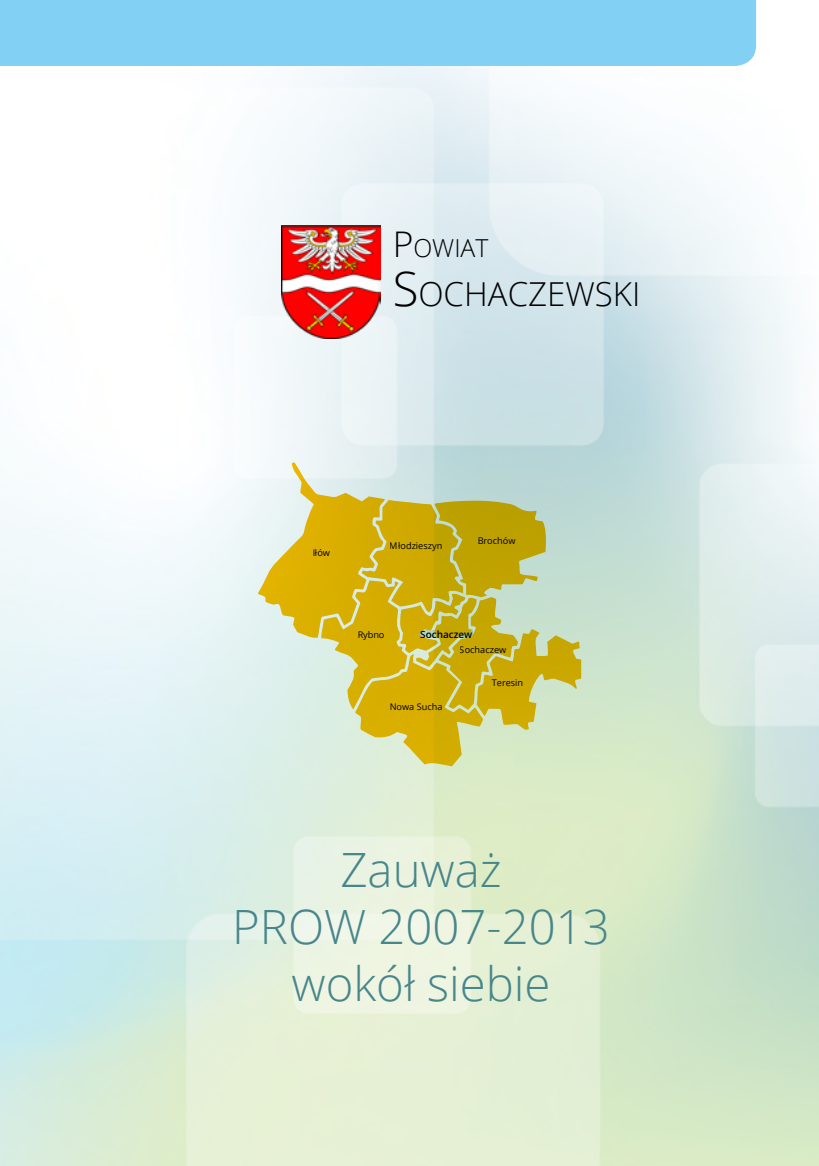
<style>
.page{position:relative;width:819px;height:1166px;background:#fff}
.page>*{position:absolute;margin:0;border:0;box-sizing:border-box;transform-origin:0 0}
.t1{font:300 47.25px/56.7px "Open Sans";color:#47868a;text-align:center}
.t2{font:300 33.07px "Open Sans";color:#000}
.t3{font:300 24.68px "Open Sans";color:#000}
.t4{font:600 9.97px "Open Sans";color:#000}
.t5{font:9.1px "Open Sans";color:#000}
.s1{font-size:35.35px}
.s2{font-size:47.07px}
</style>
<div class="page">
<img style="left:0;top:0;width:819px;height:1166px">
<div style="left:0;top:0;width:756px;height:66px;background:#83d0f5"></div>
<svg style="left:258px;top:462px;width:323px;height:304px;background:#d1c96f"></svg>
<img style="left:281px;top:225px;width:99px;height:114px">
<h3 class="t3" style="left:392px;top:231px;width:97px"><span class="s1">P</span>OWIAT</h3>
<h2 class="t2" style="left:392px;top:271px;width:249px"><span class="s2">S</span>OCHACZEWSKI</h2>
<p class="t5" style="left:312px;top:547px;width:19px">Iłów</p>
<p class="t5" style="left:390px;top:539px;width:54px">Młodzieszyn</p>
<p class="t5" style="left:477px;top:534px;width:39px">Brochów</p>
<p class="t4" style="left:420px;top:627px;width:54px">Sochaczew</p>
<p class="t5" style="left:459px;top:643px;width:48px">Sochaczew</p>
<p class="t5" style="left:492px;top:677px;width:33px">Teresin</p>
<p class="t5" style="left:389px;top:701px;width:54px">Nowa Sucha</p>
<p class="t5" style="left:357px;top:628px;width:29px">Rybno</p>
<h1 class="t1" style="left:232px;top:840px;width:379px">Zauważ<br>PROW 2007-2013 wokół siebie</h1>
</div>
